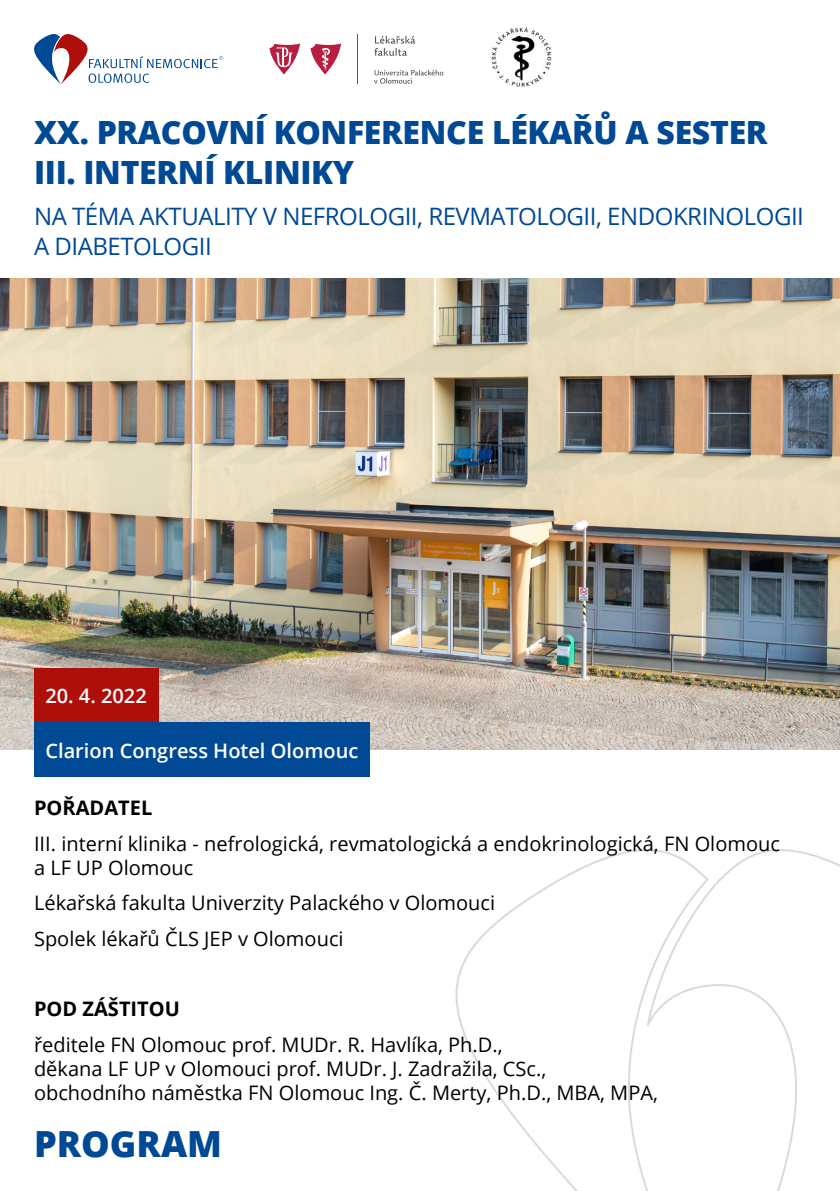
<style>
.page{position:relative;width:840px;height:1191px;background:#fff}
.page>*{position:absolute;margin:0;border:0;box-sizing:border-box;transform-origin:0 0}
.t1{font:800 36px "Open Sans";color:#004994}
.t2{font:800 32px/40px "Open Sans";letter-spacing:-.01em;color:#004994}
.t3{font:24px/30px "Open Sans";letter-spacing:-.02em;color:#004994}
.t4{font:20px/24px "Open Sans";color:#000}
.t5{font:600 20px "Open Sans";color:#fff}
.t6{font:700 20px "Open Sans";color:#000}
</style>
<div class="page">
<svg style="left:455px;top:849px;width:384px;height:342px"></svg>
<img style="left:0;top:278px;width:839px;height:472px">
<div style="left:34px;top:667px;width:124px;height:55px;background:#ae0f0a"></div>
<div style="left:34px;top:722px;width:335px;height:55px;background:#004994"></div>
<svg style="left:34px;top:34px;width:189px;height:50px"></svg>
<img style="left:491px;top:27px;width:61px;height:60px">
<hr style="left:357px;top:34px;width:1px;height:50px;background:#575756">
<svg style="left:269px;top:44px;width:31px;height:31px"></svg>
<svg style="left:374px;top:36px;width:41px;height:20px"></svg>
<svg style="left:374px;top:70px;width:69px;height:14px"></svg>
<svg style="left:310px;top:44px;width:31px;height:31px"></svg>
<h2 class="t2" style="left:34px;top:110px;width:734px">XX. PRACOVNÍ KONFERENCE LÉKAŘŮ A SESTER<br>III. INTERNÍ KLINIKY</h2>
<p class="t3" style="left:34px;top:201px;width:771px">NA TÉMA AKTUALITY V NEFROLOGII, REVMATOLOGII, ENDOKRINOLOGII<br>A DIABETOLOGII</p>
<p class="t5" style="left:45px;top:681px;width:103px">20. 4. 2022</p>
<p class="t5" style="left:45px;top:736px;width:314px">Clarion Congress Hotel Olomouc</p>
<p class="t6" style="left:34px;top:794px;width:120px">POŘADATEL</p>
<p class="t4" style="left:34px;top:831px;width:747px">III. interní klinika - nefrologická, revmatologická a endokrinologická, FN Olomouc a LF UP Olomouc</p>
<p class="t4" style="left:34px;top:884px;width:462px;line-height:35.4px">Lékařská fakulta Univerzity Palackého v Olomouci<br>Spolek lékařů ČLS JEP v Olomouci</p>
<p class="t6" style="left:34px;top:994px;width:147px">POD ZÁŠTITOU</p>
<p class="t4" style="left:34px;top:1031px;width:625px">ředitele FN Olomouc prof. MUDr. R. Havlíka, Ph.D.,<br>děkana LF UP v Olomouci prof. MUDr. J. Zadražila, CSc., obchodního náměstka FN Olomouc Ing. Č. Merty, Ph.D., MBA, MPA,</p>
<h1 class="t1" style="left:34px;top:1116px;width:189px">PROGRAM</h1>
</div>
